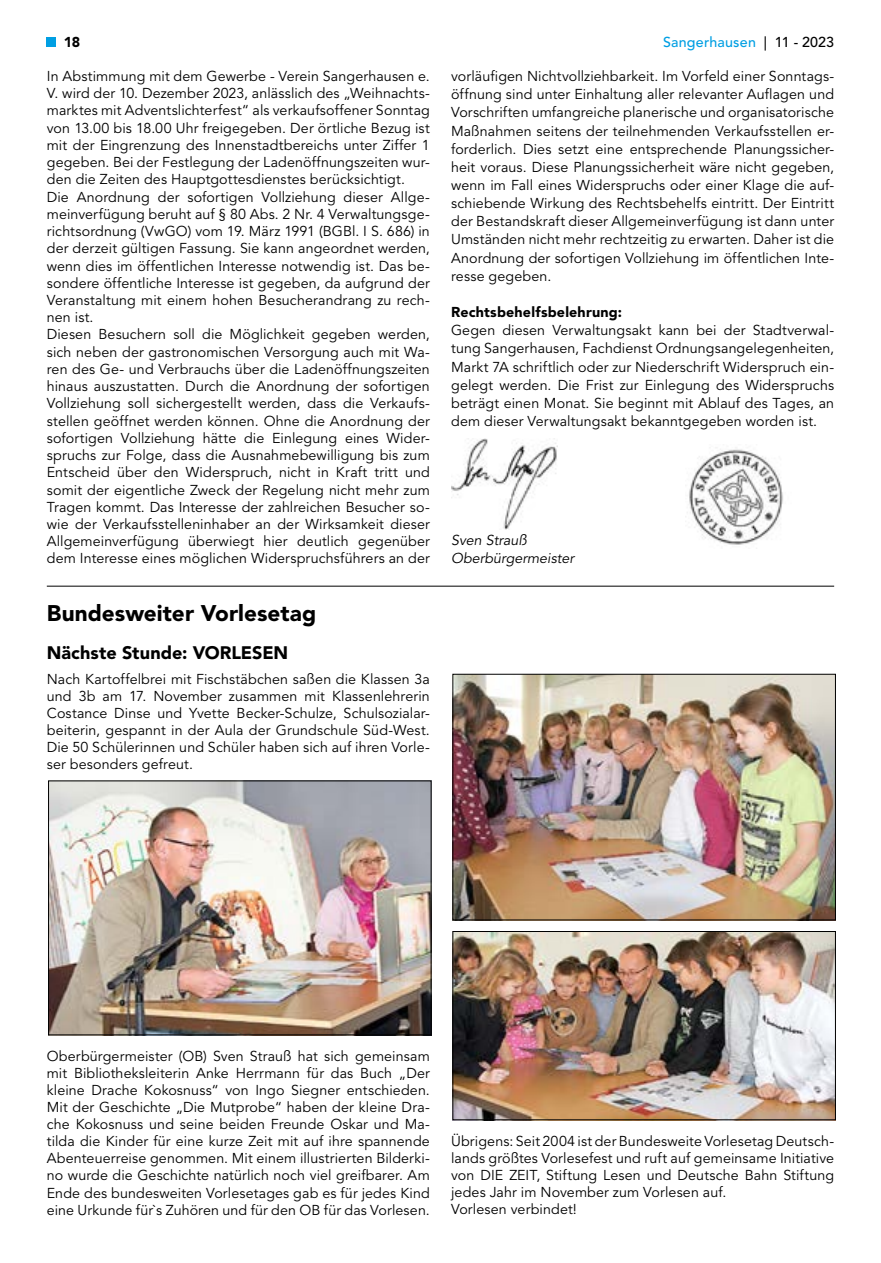
<style>
.page{position:relative;width:881px;height:1263px;background:#fff}
.page>*{position:absolute;margin:0;border:0;box-sizing:border-box;transform-origin:0 0}
.t1{font:900 22.5px "Avenir LT";color:#000}
.t2{font:900 18px "Avenir LT";color:#000}
.t3{font:14.25px/17.2px "Avenir LT";letter-spacing:.01em;color:#000;text-align:justify}
.t4{font:italic 14.25px/18.1px "Avenir LT";color:#000}
.t5{font:900 14.25px "Avenir LT";letter-spacing:.015em;color:#000}
.t6{font:500 14.25px "Avenir LT";letter-spacing:.01em;color:#009fe3}
.s1{color:#000}
</style>
<div class="page">
<div style="left:47px;top:37px;width:9px;height:9px;background:#009fe3"></div>
<img style="left:687px;top:447px;width:96px;height:98px">
<img style="left:50px;top:783px;width:379px;height:250px">
<div style="left:48px;top:781px;width:383px;height:254px;border:1px solid #000"></div>
<img style="left:454px;top:676px;width:379px;height:242px">
<div style="left:452px;top:674px;width:383px;height:246px;border:1px solid #000"></div>
<img style="left:454px;top:933px;width:379px;height:185px">
<div style="left:452px;top:931px;width:383px;height:189px;border:1px solid #000"></div>
<hr style="left:47px;top:586px;width:786px;height:1px;background:#000">
<img style="left:451px;top:438px;width:106px;height:91px">
<p class="t5" style="left:64px;top:34px;width:18px">18</p>
<p class="t6" style="left:662px;top:34px;width:172px">Sangerhausen <span class="s1">| 11 - 2023</span></p>
<p class="t3" style="left:47px;top:68px;width:384px;text-align:left">In Abstimmung mit dem Gewerbe - Verein Sangerhausen e.<br>V. wird der 10. Dezember 2023, anlässlich des „Weihnachts&shy;marktes mit Adventslichterfest“ als verkaufsoffener Sonntag von 13.00 bis 18.00 Uhr freigegeben. Der örtliche Bezug ist mit der Eingrenzung des Innenstadtbereichs unter Ziffer 1 gegeben. Bei der Festlegung der Ladenöffnungszeiten wur&shy;den die Zeiten des Hauptgottesdienstes berücksichtigt.<br>Die Anordnung der sofortigen Vollziehung dieser Allge&shy;meinverfügung beruht auf § 80 Abs. 2 Nr. 4 Verwaltungsge&shy;richtsordnung (VwGO) vom 19. März 1991 (BGBl. I S. 686) in der derzeit gültigen Fassung. Sie kann angeordnet werden, wenn dies im öffentlichen Interesse notwendig ist. Das be&shy;sondere öffentliche Interesse ist gegeben, da aufgrund der Veranstaltung mit einem hohen Besucherandrang zu rech&shy;nen ist.<br>Diesen Besuchern soll die Möglichkeit gegeben werden, sich neben der gastronomischen Versorgung auch mit Wa&shy;ren des Ge- und Verbrauchs über die Ladenöffnungszeiten hinaus auszustatten. Durch die Anordnung der sofortigen Vollziehung soll sichergestellt werden, dass die Verkaufs&shy;stellen geöffnet werden können. Ohne die Anordnung der sofortigen Vollziehung hätte die Einlegung eines Wider&shy;spruchs zur Folge, dass die Ausnahmebewilligung bis zum Entscheid über den Widerspruch, nicht in Kraft tritt und somit der eigentliche Zweck der Regelung nicht mehr zum Tragen kommt. Das Interesse der zahlreichen Besucher so&shy;wie der Verkaufsstelleninhaber an der Wirksamkeit dieser Allgemeinverfügung überwiegt hier deutlich gegenüber dem Interesse eines möglichen Widerspruchsführers an der</p>
<p class="t3" style="left:451px;top:67px;width:384px;line-height:18.1px">vorläufigen Nichtvollziehbarkeit. Im Vorfeld einer Sonntags&shy;öffnung sind unter Einhaltung aller relevanter Auflagen und Vorschriften umfangreiche planerische und organisatorische Maßnahmen seitens der teilnehmenden Verkaufsstellen er&shy;forderlich. Dies setzt eine entsprechende Planungssicher&shy;heit voraus. Diese Planungssicherheit wäre nicht gegeben, wenn im Fall eines Widerspruchs oder einer Klage die auf&shy;schiebende Wirkung des Rechtsbehelfs eintritt. Der Eintritt der Bestandskraft dieser Allgemeinverfügung ist dann unter Umständen nicht mehr rechtzeitig zu erwarten. Daher ist die Anordnung der sofortigen Vollziehung im öffentlichen Inte&shy;resse gegeben.</p>
<p class="t5" style="left:451px;top:303px;width:172px">Rechtsbehelfsbelehrung:</p>
<p class="t3" style="left:451px;top:322px;width:384px;line-height:18.1px">Gegen diesen Verwaltungsakt kann bei der Stadtverwal&shy;tung Sangerhausen, Fachdienst Ordnungsangelegenheiten, Markt 7A schriftlich oder zur Niederschrift Widerspruch ein&shy;gelegt werden. Die Frist zur Einlegung des Widerspruchs beträgt einen Monat. Sie beginnt mit Ablauf des Tages, an dem dieser Verwaltungsakt bekanntgegeben worden ist.</p>
<p class="t4" style="left:451px;top:532px;width:124px">Sven Strauß<br>Oberbürgermeister</p>
<h1 class="t1" style="left:47px;top:599px;width:271px">Bundesweiter Vorlesetag</h1>
<p class="t2" style="left:47px;top:642px;width:243px">Nächste Stunde: VORLESEN</p>
<p class="t3" style="left:47px;top:671px;width:384px">Nach Kartoffelbrei mit Fischstäbchen saßen die Klassen 3a und 3b am 17. November zusammen mit Klassenlehrerin Costance Dinse und Yvette Becker-Schulze, Schulsozialar&shy;beiterin, gespannt in der Aula der Grundschule Süd-West.<br>Die 50 Schülerinnen und Schüler haben sich auf ihren Vorle&shy;ser besonders gefreut.</p>
<p class="t3" style="left:47px;top:1048px;width:384px">Oberbürgermeister (OB) Sven Strauß hat sich gemeinsam mit Bibliotheksleiterin Anke Herrmann für das Buch „Der kleine Drache Kokosnuss“ von Ingo Siegner entschieden.<br>Mit der Geschichte „Die Mutprobe“ haben der kleine Dra&shy;che Kokosnuss und seine beiden Freunde Oskar und Ma&shy;tilda die Kinder für eine kurze Zeit mit auf ihre spannende Abenteuerreise genommen. Mit einem illustrierten Bilderki&shy;no wurde die Geschichte natürlich noch viel greifbarer. Am Ende des bundesweiten Vorlesetages gab es für jedes Kind eine Urkunde für`s Zuhören und für den OB für das Vorlesen.</p>
<p class="t3" style="left:451px;top:1132px;width:384px;text-align:left">Übrigens: Seit 2004 ist der Bundesweite Vorlesetag Deutsch&shy;lands größtes Vorlesefest und ruft auf gemeinsame Initiative von DIE ZEIT, Stiftung Lesen und Deutsche Bahn Stiftung jedes Jahr im November zum Vorlesen auf.<br>Vorlesen verbindet!</p>
</div>
